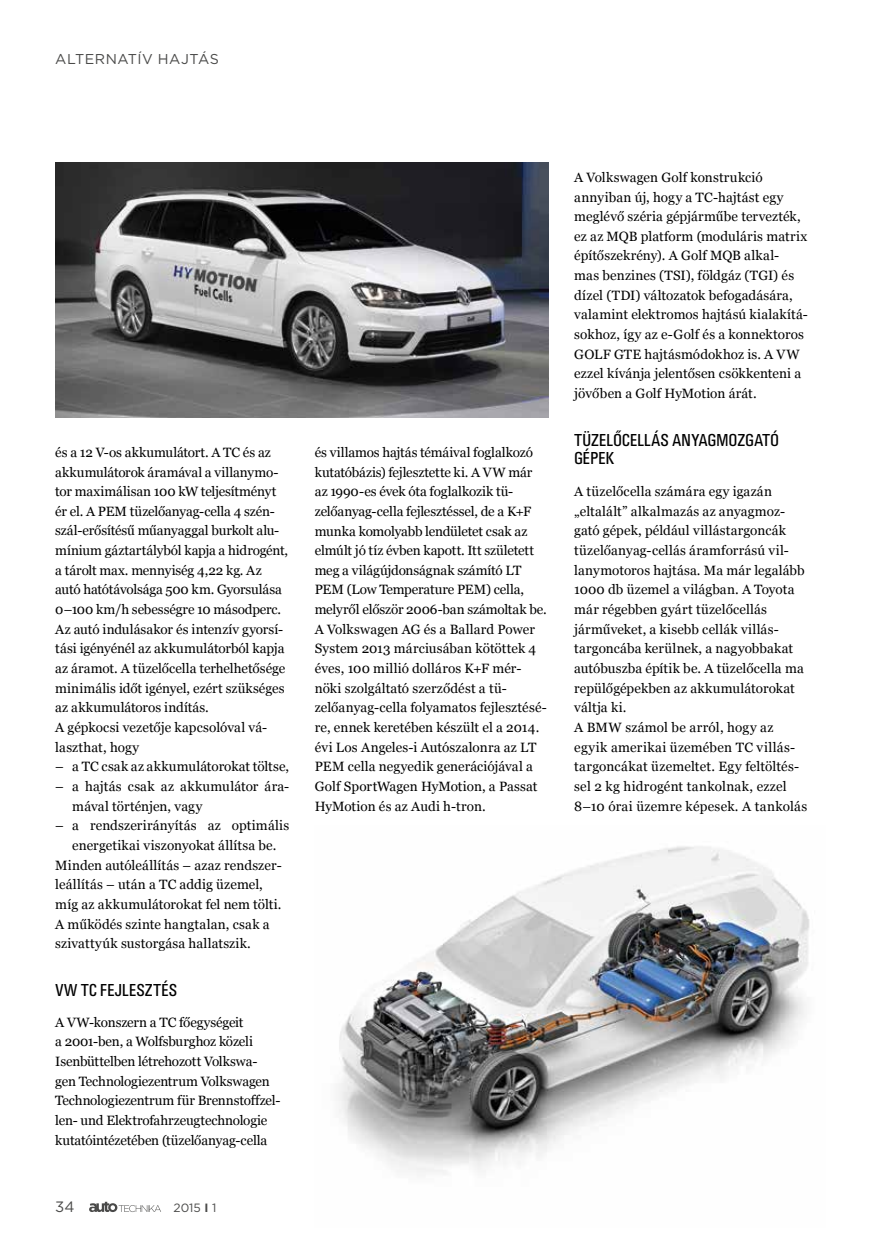
<style>
.page{position:relative;width:872px;height:1246px;background:#fff}
.page>*{position:absolute;margin:0;border:0;box-sizing:border-box;transform-origin:0 0}
.t1{font:18px/18px "U001 Con";letter-spacing:.015em;color:#000}
.t2{font:15px "Gotham";color:#4a4a49}
.t3{font:14.25px "Gotham";letter-spacing:.035em;color:#4a4a49}
.t4{font:13.5px/19.6px "Georgia";color:#000}
.t5{font:12px "Gotham";color:#4a4a49}
.s1{font-weight:700}
</style>
<div class="page">
<svg style="left:89px;top:1202px;width:72px;height:10px"></svg>
<img style="left:55px;top:162px;width:494px;height:255px">
<img style="left:338px;top:846px;width:472px;height:328px">
<p class="t3" style="left:55px;top:50px;width:165px">ALTERNATÍV HAJTÁS</p>
<p class="t4" style="left:55px;top:442px;width:234px">és a 12 V-os akkumulátort. A TC és az akkumulátorok áramával a villanymo&shy;tor maximálisan 100 kW teljesítményt ér el. A PEM tüzelőanyag-cella 4 szén&shy;szál-erősítésű műanyaggal burkolt alu&shy;mínium gáztartályból kapja a hidrogént, a tárolt max. mennyiség 4,22 kg. Az autó hatótávolsága 500 km. Gyorsulása 0–100 km/h sebességre 10 másodperc.<br>Az autó indulásakor és intenzív gyorsí&shy;tási igényénél az akkumulátorból kapja az áramot. A tüzelőcella terhelhetősége minimális időt igényel, ezért szükséges az akkumulátoros indítás.<br>A gépkocsi vezetője kapcsolóval vá&shy;laszthat, hogy</p>
<p class="t4" style="left:55px;top:756px;width:235px">– a TC csak az akkumulátorokat töltse,</p>
<p class="t4" style="left:72px;top:776px;width:218px;text-indent:-17px">– a hajtás csak az akkumulátor ára&shy;mával történjen, vagy</p>
<p class="t4" style="left:55px;top:815px;width:235px">– a rendszerirányítás az optimális</p>
<p class="t4" style="left:72px;top:835px;width:206px">energetikai viszonyokat állítsa be.</p>
<p class="t4" style="left:55px;top:855px;width:228px">Minden autóleállítás – azaz rendszer-</p>
<p class="t4" style="left:55px;top:874px;width:209px">leállítás – után a TC addig üzemel,</p>
<p class="t4" style="left:55px;top:894px;width:228px">míg az akkumulátorokat fel nem tölti.</p>
<p class="t4" style="left:55px;top:913px;width:216px">A működés szinte hangtalan, csak a</p>
<p class="t4" style="left:55px;top:933px;width:197px">szivattyúk sustorgása hallatszik.</p>
<h1 class="t1" style="left:55px;top:981px;width:123px">VW TC FEJLESZTÉS</h1>
<p class="t4" style="left:55px;top:1012px;width:227px">A VW-konszern a TC főegységeit<br>a 2001-ben, a Wolfsburghoz közeli Isenbüttelben létrehozott Volkswa&shy;gen Technologiezentrum Volkswagen Technologiezentrum für Brennstoffzel&shy;len- und Elektrofahrzeugtechnologie kutatóintézetében (tüzelőanyag-cella</p>
<p class="t2" style="left:55px;top:1197px;width:21px">34</p>
<p class="t5" style="left:173px;top:1200px;width:44px">2015 <span class="s1">I</span> 1</p>
<p class="t4" style="left:315px;top:442px;width:234px">és villamos hajtás témáival foglalkozó kutatóbázis) fejlesztette ki. A VW már az 1990-es évek óta foglalkozik tü&shy;zelőanyag-cella fejlesztéssel, de a K+F munka komolyabb lendületet csak az elmúlt jó tíz évben kapott. Itt született meg a világújdonságnak számító LT PEM (Low Temperature PEM) cella, melyről először 2006-ban számoltak be.<br>A Volkswagen AG és a Ballard Power System 2013 márciusában kötöttek 4 éves, 100 millió dolláros K+F mér&shy;nöki szolgáltató szerződést a tü&shy;zelőanyag-cella folyamatos fejlesztésé&shy;re, ennek keretében készült el a 2014. évi Los Angeles-i Autószalonra az LT PEM cella negyedik generációjával a Golf SportWagen HyMotion, a Passat HyMotion és az Audi h-tron.</p>
<p class="t4" style="left:574px;top:167px;width:235px">A Volkswagen Golf konstrukció annyiban új, hogy a TC-hajtást egy meglévő széria gépjárműbe tervezték, ez az MQB platform (moduláris matrix építőszekrény). A Golf MQB alkal-<br>mas benzines (TSI), földgáz (TGI) és dízel (TDI) változatok befogadására, valamint elektromos hajtású kialakítá&shy;sokhoz, így az e-Golf és a konnektoros GOLF GTE hajtásmódokhoz is. A VW ezzel kívánja jelentősen csökkenteni a jövőben a Golf HyMotion árát.</p>
<h1 class="t1" style="left:574px;top:431px;width:206px">TÜZELŐCELLÁS ANYAGMOZGATÓ<br>GÉPEK</h1>
<p class="t4" style="left:574px;top:481px;width:234px">A tüzelőcella számára egy igazán „eltalált” alkalmazás az anyagmoz&shy;gató gépek, például villástargoncák tüzelőanyag-cellás áramforrású vil&shy;lanymotoros hajtása. Ma már legalább 1000 db üzemel a világban. A Toyota már régebben gyárt tüzelőcellás járműveket, a kisebb cellák villás&shy;targoncába kerülnek, a nagyobbakat autóbuszba építik be. A tüzelőcella ma repülőgépekben az akkumulátorokat váltja ki.<br>A BMW számol be arról, hogy az egyik amerikai üzemében TC villás&shy;targoncákat üzemeltet. Egy feltöltés&shy;sel 2 kg hidrogént tankolnak, ezzel 8–10 órai üzemre képesek. A tankolás</p>
</div>
